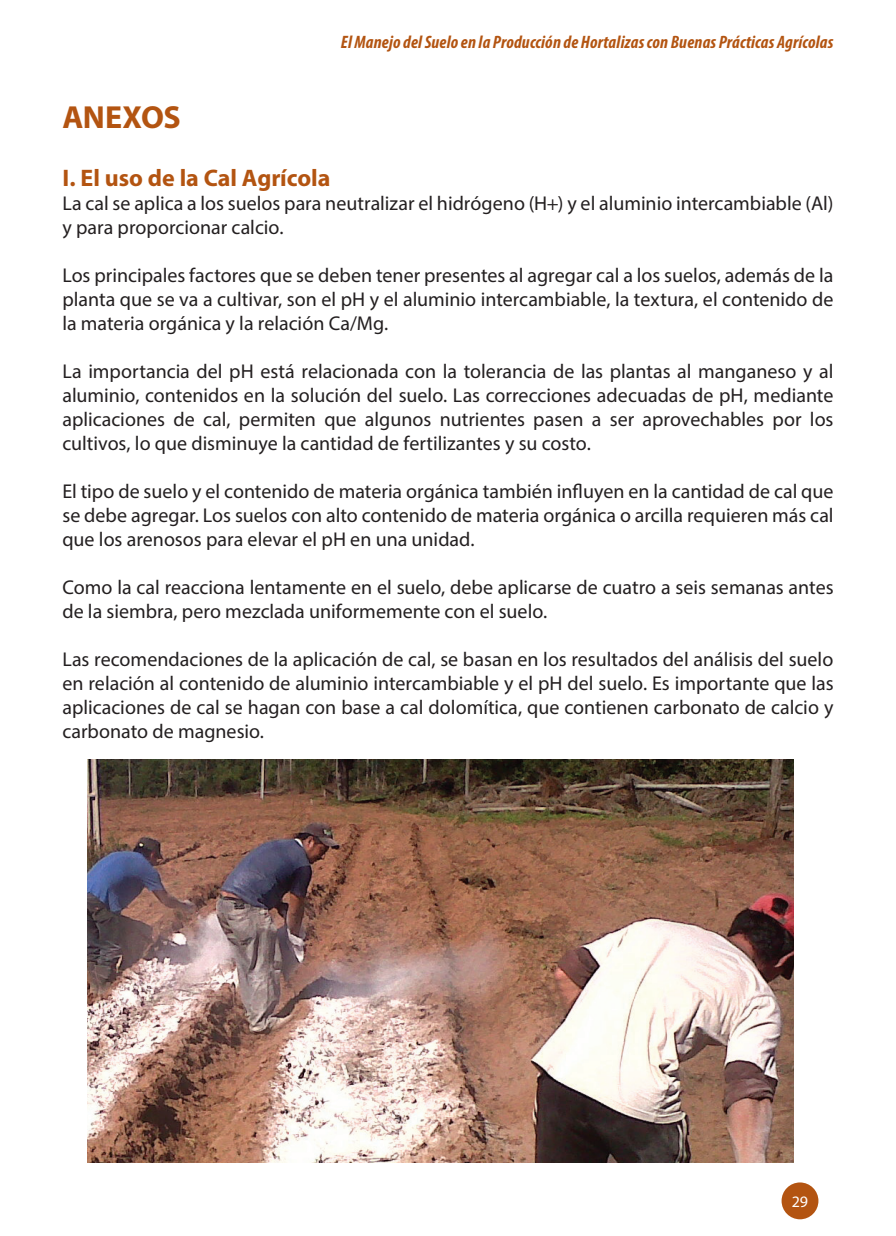
<style>
.page{position:relative;width:896px;height:1236px;background:#fff}
.page>*{position:absolute;margin:0;border:0;box-sizing:border-box;transform-origin:0 0}
.t1{font:700 32px "Myriad Pro";letter-spacing:-.01em;color:#b35411}
.t2{font:700 24px "Myriad Pro";color:#b35411}
.t3{font:20px/24px "Myriad Pro";color:#231f20;text-align:justify}
.t4{font:italic 700 condensed 18px "Myriad Pro";letter-spacing:.01em;color:#b35411}
.t5{font:16px "Myriad Pro";color:#fff}
</style>
<div class="page">
<div style="left:781px;top:1182px;width:37px;height:37px;background:#b35411;border-radius:50%"></div>
<img style="left:88px;top:760px;width:706px;height:402px">
<h1 class="t1" style="left:62px;top:97px;width:120px">ANEXOS</h1>
<p class="t4" style="left:341px;top:31px;width:494px">El Manejo del Suelo en la Producción de Hortalizas con Buenas Prácticas Agrícolas</p>
<p class="t2" style="left:62px;top:162px;width:270px">I. El uso de la Cal Agrícola</p>
<p class="t3" style="left:62px;top:191px;width:773px">La cal se aplica a los suelos para neutralizar el hidrógeno (H+) y el aluminio intercambiable (Al) y para proporcionar calcio.</p>
<p class="t3" style="left:62px;top:263px;width:772px">Los principales factores que se deben tener presentes al agregar cal a los suelos, además de la planta que se va a cultivar, son el pH y el aluminio intercambiable, la textura, el contenido de la materia orgánica y la relación Ca/Mg.</p>
<p class="t3" style="left:62px;top:359px;width:772px">La importancia del pH está relacionada con la tolerancia de las plantas al manganeso y al aluminio, contenidos en la solución del suelo. Las correcciones adecuadas de pH, mediante aplicaciones de cal, permiten que algunos nutrientes pasen a ser aprovechables por los cultivos, lo que disminuye la cantidad de fertilizantes y su costo.</p>
<p class="t3" style="left:62px;top:479px;width:773px">El tipo de suelo y el contenido de materia orgánica también influyen en la cantidad de cal que se debe agregar. Los suelos con alto contenido de materia orgánica o arcilla requieren más cal que los arenosos para elevar el pH en una unidad.</p>
<p class="t3" style="left:62px;top:575px;width:772px">Como la cal reacciona lentamente en el suelo, debe aplicarse de cuatro a seis semanas antes de la siembra, pero mezclada uniformemente con el suelo.</p>
<p class="t3" style="left:62px;top:647px;width:773px">Las recomendaciones de la aplicación de cal, se basan en los resultados del análisis del suelo en relación al contenido de aluminio intercambiable y el pH del suelo. Es importante que las aplicaciones de cal se hagan con base a cal dolomítica, que contienen carbonato de calcio y carbonato de magnesio.</p>
<p class="t5" style="left:792px;top:1191px;width:18px">29</p>
</div>
